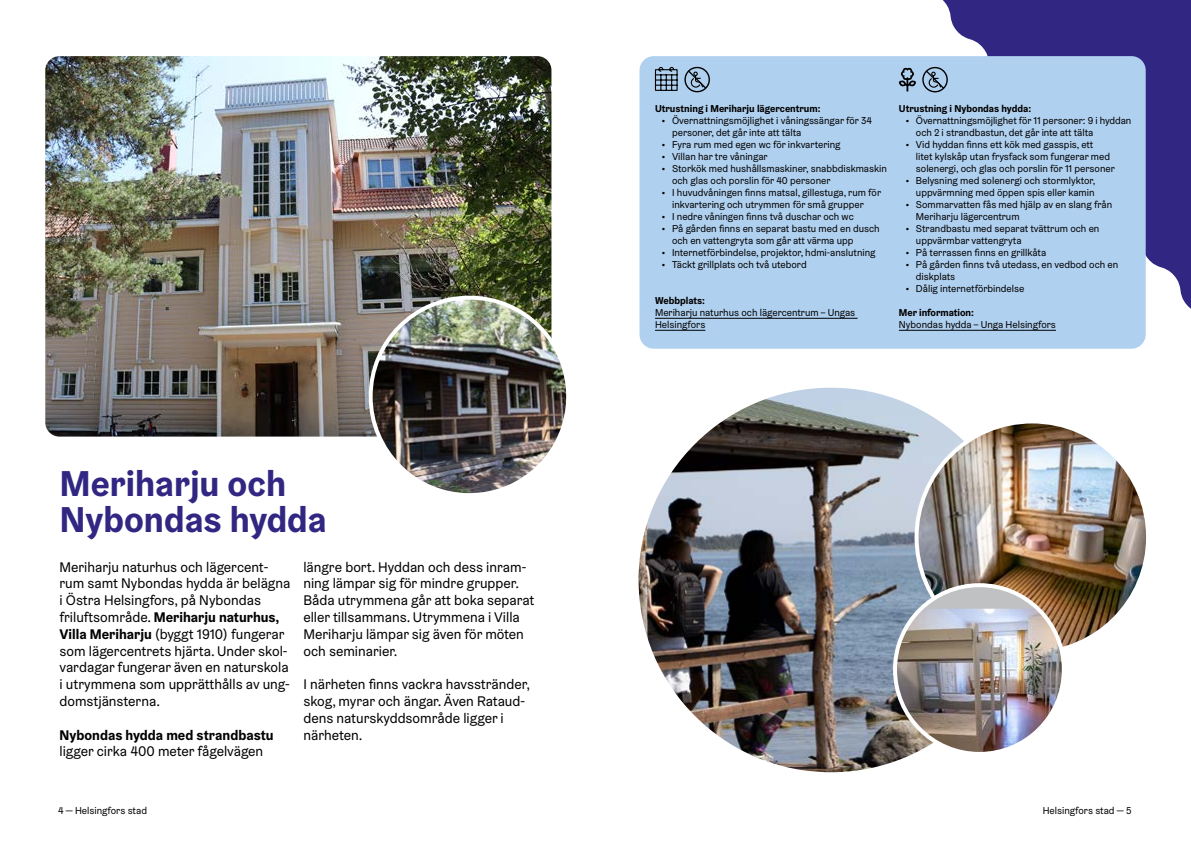
<style>
.page{position:relative;width:1191px;height:842px;background:#fff}
.page>*{position:absolute;margin:0;border:0;box-sizing:border-box;transform-origin:0 0}
.t1{font:700 36px/36px "Helsinki Grotesk";color:#312783}
.t2{font:14px/16.8px "Helsinki Grotesk";color:#000}
.t3{font:700 14px "Helsinki Grotesk";color:#000}
.t4{font:10px/12px "Helsinki Grotesk";color:#000}
.t5{font:700 10px "Helsinki Grotesk";color:#000}
.s1{font-weight:700}
</style>
<div class="page">
<svg style="left:943px;top:0;width:248px;height:349px;fill:#312783"></svg>
<div style="left:639px;top:56px;width:506px;height:293px;background:#b0d0ef;border-radius:14px"></div>
<img style="left:45px;top:56px;width:506px;height:381px">
<img style="left:371px;top:298px;width:197px;height:197px;border-radius:99px">
<div style="left:369px;top:296px;width:201px;height:201px;border:4px solid #fff;border-radius:50%"></div>
<img style="left:636px;top:386px;width:389px;height:388px;border-radius:194px">
<img style="left:916px;top:421px;width:232px;height:232px;border-radius:116px">
<div style="left:895px;top:585px;width:168px;height:169px;background:#bfc1c2;border-radius:50%"></div>
<img style="left:895px;top:609px;width:168px;height:145px">
<div style="left:893px;top:583px;width:172px;height:173px;border:4px solid #fff;border-radius:50%"></div>
<hr style="left:655px;top:318px;width:202px;height:1px;background:#000">
<hr style="left:655px;top:330px;width:50px;height:1px;background:#000">
<hr style="left:899px;top:330px;width:157px;height:1px;background:#000">
<svg style="left:899px;top:68px;width:17px;height:24px"></svg>
<svg style="left:684px;top:67px;width:26px;height:25px"></svg>
<svg style="left:654px;top:66px;width:24px;height:25px"></svg>
<svg style="left:922px;top:67px;width:25px;height:25px"></svg>
<h1 class="t1" style="left:60px;top:465px;width:268px">Meriharju och<br>Nybondas hydda</h1>
<h2 class="t2" style="left:303px;top:558px;width:232px">längre bort. Hyddan och dess inram&shy;ning lämpar sig för mindre grupper.<br>Båda utrymmena går att boka separat eller tillsammans. Utrymmena i Villa<br>Meriharju lämpar sig även för möten och seminarier.</h2>
<h2 class="t2" style="left:303px;top:676px;width:228px">I närheten finns vackra havsstränder, skog, myrar och ängar. Även Rataud&shy;dens naturskyddsområde ligger i närheten.</h2>
<p class="t2" style="left:60px;top:558px;width:232px">Meriharju naturhus och lägercent&shy;rum samt Nybondas hydda är belägna i Östra Helsingfors, på Nybondas friluftsområde. <span class="s1">Meriharju naturhus, Villa Meriharju</span> (byggt 1910) fungerar som lägercentrets hjärta. Under skol&shy;vardagar fungerar även en naturskola i utrymmena som upprätthålls av ung&shy;domstjänsterna.</p>
<h2 class="t3" style="left:60px;top:726px;width:215px">Nybondas hydda med strandbastu</h2>
<h2 class="t2" style="left:60px;top:743px;width:205px">ligger cirka 400 meter fågelvägen</h2>
<p class="t5" style="left:655px;top:102px;width:167px">Utrustning i Meriharju lägercentrum:</p>
<p class="t4" style="left:672px;top:115px;width:201px;text-indent:-10px"><span class="s1">•</span> Övernattningsmöjlighet i våningssängar för 34 personer, det går inte att tälta</p>
<p class="t4" style="left:662px;top:139px;width:180px"><span class="s1">•</span> Fyra rum med egen wc för inkvartering</p>
<p class="t4" style="left:662px;top:151px;width:107px"><span class="s1">•</span> Villan har tre våningar</p>
<p class="t4" style="left:672px;top:163px;width:216px;text-indent:-10px"><span class="s1">•</span> Storkök med hushållsmaskiner, snabbdiskmaskin och glas och porslin för 40 personer</p>
<p class="t4" style="left:672px;top:187px;width:210px;text-indent:-10px"><span class="s1">•</span> I huvudvåningen finns matsal, gillestuga, rum för inkvartering och utrymmen för små grupper</p>
<p class="t4" style="left:662px;top:211px;width:193px"><span class="s1">•</span> I nedre våningen finns två duschar och wc</p>
<p class="t4" style="left:672px;top:223px;width:209px;text-indent:-10px"><span class="s1">•</span> På gården finns en separat bastu med en dusch och en vattengryta som går att värma upp</p>
<p class="t4" style="left:662px;top:247px;width:215px"><span class="s1">•</span> Internetförbindelse, projektor, hdmi-anslutning</p>
<p class="t4" style="left:662px;top:259px;width:146px"><span class="s1">•</span> Täckt grillplats och två utebord</p>
<p class="t5" style="left:655px;top:294px;width:51px">Webbplats:</p>
<p class="t4" style="left:655px;top:307px;width:202px">Meriharju naturhus och lägercentrum – Ungas<br>Helsingfors</p>
<p class="t5" style="left:899px;top:102px;width:134px">Utrustning i Nybondas hydda:</p>
<p class="t4" style="left:916px;top:115px;width:217px;text-indent:-10px"><span class="s1">•</span> Övernattningsmöjlighet för 11 personer: 9 i hyddan och 2 i strandbastun, det går inte att tälta</p>
<p class="t4" style="left:916px;top:139px;width:200px;text-indent:-10px"><span class="s1">•</span> Vid hyddan finns ett kök med gasspis, ett<br>litet kylskåp utan frysfack som fungerar med solenergi, och glas och porslin för 11 personer</p>
<p class="t4" style="left:905px;top:175px;width:191px;text-align:right"><span class="s1">•</span> Belysning med solenergi och stormlyktor, uppvärmning med öppen spis eller kamin</p>
<p class="t4" style="left:916px;top:199px;width:198px;text-indent:-10px"><span class="s1">•</span> Sommarvatten fås med hjälp av en slang från<br>Meriharju lägercentrum</p>
<p class="t4" style="left:916px;top:223px;width:185px;text-indent:-10px"><span class="s1">•</span> Strandbastu med separat tvättrum och en uppvärmbar vattengryta</p>
<p class="t4" style="left:905px;top:247px;width:142px"><span class="s1">•</span> På terrassen finns en grillkåta</p>
<p class="t4" style="left:916px;top:259px;width:204px;text-indent:-10px"><span class="s1">•</span> På gården finns två utedass, en vedbod och en diskplats</p>
<p class="t4" style="left:905px;top:283px;width:120px"><span class="s1">•</span> Dålig internetförbindelse</p>
<p class="t5" style="left:899px;top:306px;width:77px">Mer information:</p>
<p class="t4" style="left:899px;top:319px;width:159px">Nybondas hydda – Unga Helsingfors</p>
<p class="t4" style="left:58px;top:804px;width:90px">4 — Helsingfors stad</p>
<p class="t4" style="left:1042px;top:804px;width:90px">Helsingfors stad — 5</p>
</div>
